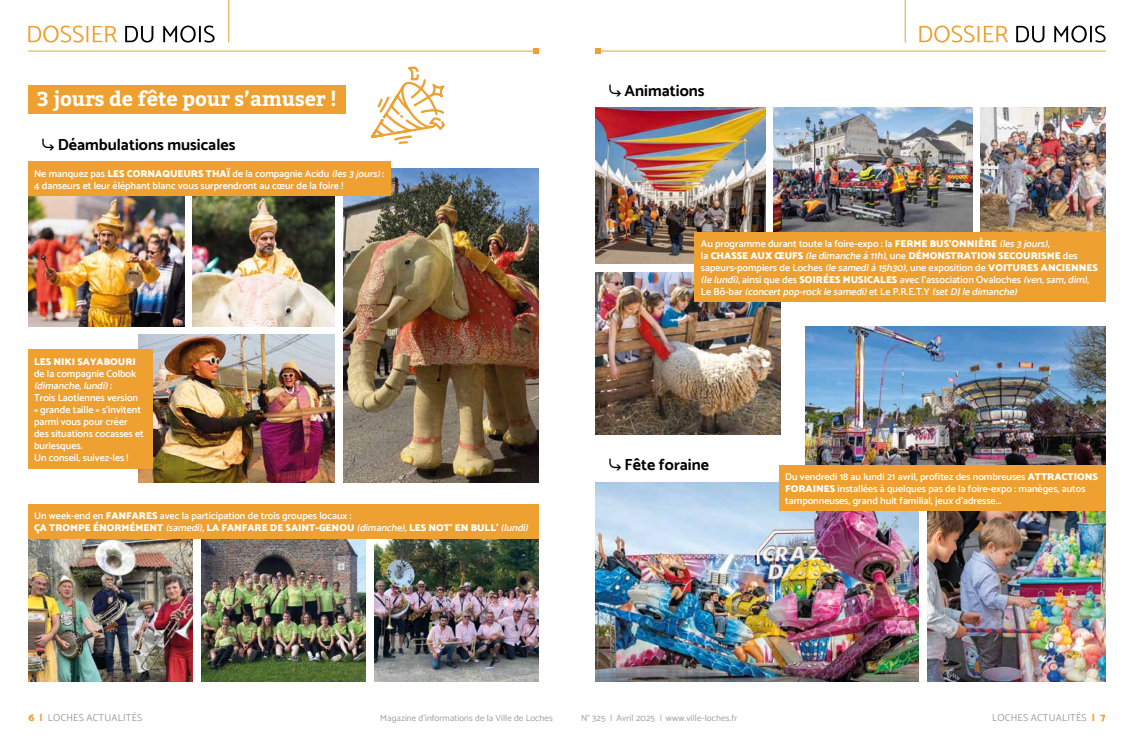
<style>
.page{position:relative;width:1134px;height:738px;background:#fff}
.page>*{position:absolute;margin:0;border:0;box-sizing:border-box;transform-origin:0 0}
.t1{font:700 20px "Bitter";letter-spacing:-.005em;color:#fff}
.t2{font:700 16px "Catamaran";color:#000}
.t3{font:600 10px/12px "Catamaran";color:#fff}
.t4{font:900 10px/12px "Catamaran";color:#fff}
.t5{font:10px "Catamaran";letter-spacing:.02em;color:#9d9d9c}
.t6{font:9px "Catamaran";letter-spacing:.01em;color:#9d9d9c}
.s1{font-weight:900}
.s2{font-style:italic}
.s3{font-weight:600}
.s4{font-weight:600;font-style:italic}
.s5{font-weight:800;font-size:11px;color:#eea130}
.s6{font-weight:800;color:#eea130}
</style>
<div class="page">
<svg style="left:125px;top:25px;width:90px;height:18px"></svg>
<svg style="left:28px;top:25px;width:89px;height:18px"></svg>
<hr style="left:28px;top:51px;width:511px;height:1px;background:#eea130">
<hr style="left:228px;top:0;width:1px;height:43px;background:#eea130">
<svg style="left:533px;top:48px;width:6px;height:6px"></svg>
<hr style="left:595px;top:51px;width:511px;height:1px;background:#eea130">
<hr style="left:905px;top:0;width:1px;height:43px;background:#eea130">
<svg style="left:1016px;top:25px;width:90px;height:18px"></svg>
<svg style="left:919px;top:25px;width:89px;height:18px"></svg>
<svg style="left:595px;top:48px;width:6px;height:6px"></svg>
<div style="left:28px;top:85px;width:318px;height:28px;background:#eea130"></div>
<img style="left:28px;top:196px;width:156px;height:130px">
<img style="left:139px;top:334px;width:195px;height:148px">
<div style="left:28px;top:348px;width:125px;height:120px;background:#eea130"></div>
<img style="left:343px;top:169px;width:196px;height:313px">
<img style="left:193px;top:196px;width:141px;height:130px">
<div style="left:28px;top:162px;width:363px;height:34px;background:#eea130"></div>
<img style="left:28px;top:538px;width:165px;height:142px">
<img style="left:374px;top:538px;width:165px;height:142px">
<img style="left:201px;top:538px;width:165px;height:142px">
<div style="left:28px;top:504px;width:511px;height:34px;background:#eea130"></div>
<svg style="left:370px;top:66px;width:75px;height:79px"></svg>
<img style="left:805px;top:327px;width:301px;height:138px">
<img style="left:981px;top:107px;width:125px;height:125px">
<img style="left:595px;top:482px;width:323px;height:198px">
<img style="left:927px;top:510px;width:179px;height:170px">
<div style="left:780px;top:465px;width:326px;height:45px;background:#eea130"></div>
<img style="left:774px;top:107px;width:198px;height:125px">
<img style="left:595px;top:107px;width:170px;height:156px">
<img style="left:595px;top:272px;width:185px;height:162px">
<div style="left:694px;top:232px;width:412px;height:70px;background:#eea130"></div>
<h1 class="t1" style="left:37px;top:86px;width:301px">3 jours de fête pour s’amuser !</h1>
<h2 class="t2" style="left:43px;top:135px;width:194px">⤷ Déambulations musicales</h2>
<p class="t3" style="left:34px;top:167px;width:352px">Ne manquez pas <span class="s1">LES CORNAQUEURS THAÏ</span> de la compagnie Acidu <span class="s2">(les3jours)</span>:<br>4 danseurs et leur éléphant blanc vous surprendront au cœur de la foire !</p>
<p class="t4" style="left:34px;top:355px;width:103px">LES NIKI SAYABOURI</p>
<p class="t3" style="left:34px;top:367px;width:111px">de la compagnie Colbok <span class="s2">(dimanche,lundi)</span>:<br>Trois Laotiennes version « grande taille » s’invitent parmi vous pour créer des situations cocasses et burlesques.<br>Un conseil, suivez-les !</p>
<p class="t4" style="left:34px;top:509px;width:499px"><span class="s3">Un week-end en</span> FANFARES <span class="s3">avec la participation de trois groupes locaux :<br></span>ÇA TROMPE ÉNORMÉMENT <span class="s4">(samedi),</span>LA FANFARE DE SAINT-GENOU <span class="s4">(dimanche),</span>LES NOT’ EN BULL’ <span class="s4">(lundi)</span></p>
<h2 class="t2" style="left:609px;top:81px;width:97px">⤷ Animations</h2>
<p class="t3" style="left:701px;top:238px;width:399px">Au programme durant toute la foire-expo : la <span class="s1">FERME BUS’ONNIÈRE</span> <span class="s2">(les3jours)</span>,<br>la <span class="s1">CHASSE AUX ŒUFS</span> <span class="s2">(ledimancheà11h)</span>, une <span class="s1">DÉMONSTRATION SECOURISME</span> des sapeurs-pompiers de Loches <span class="s2">(lesamedià15h30)</span>, une exposition de <span class="s1">VOITURES ANCIENNES </span><span class="s2">(lelundi)</span>, ainsi que des <span class="s1">SOIRÉES MUSICALES</span> avec l’association Ovaloches <span class="s2">(ven,sam,dim)</span>,<br>L e B ô - b a r <span class="s2">(concertpop-rocklesamedi)</span>e t L e P . R . E . T . Y <span class="s2">(setDJledimanche)</span></p>
<h2 class="t2" style="left:609px;top:455px;width:101px">⤷ Fête foraine</h2>
<p class="t3" style="left:785px;top:470px;width:314px">Du vendredi 18 au lundi 21 avril, profitez des nombreuses <span class="s1">ATTRACTIONS<br>FORAINES</span> installées à quelques pas de la foire-expo : manèges, autos tamponneuses, grand huit familial, jeux d’adresse...</p>
<p class="t5" style="left:28px;top:711px;width:115px"><span class="s5">6</span> <span class="s6">|</span> LOCHES ACTUALITÉS</p>
<p class="t6" style="left:380px;top:712px;width:174px">Magazine d’informations de la Ville de Loches</p>
<p class="t6" style="left:581px;top:712px;width:158px">N° 325 | Avril 2025 | www.ville-loches.fr</p>
<p class="t5" style="left:992px;top:711px;width:115px">LOCHES ACTUALITÉS <span class="s6">|</span> <span class="s5">7</span></p>
</div>
